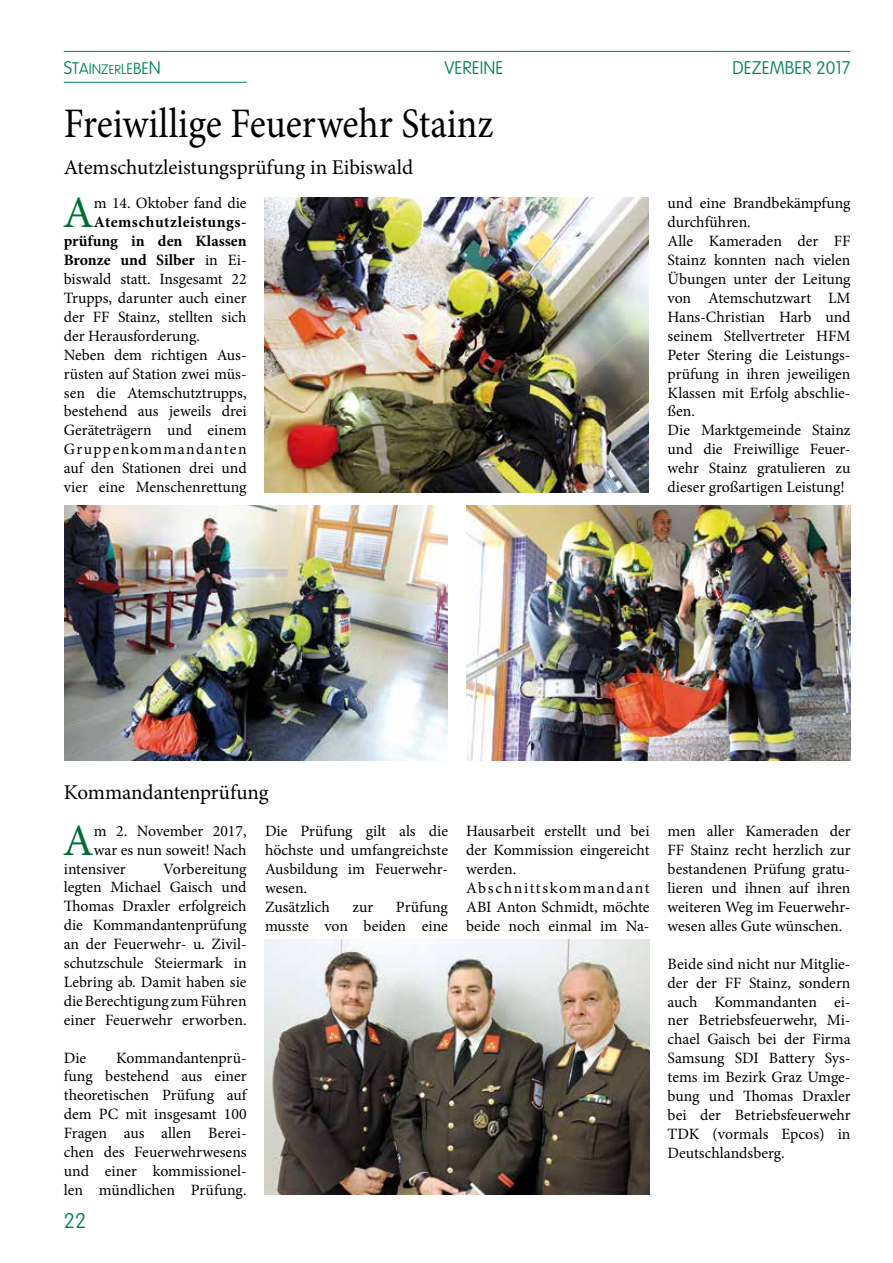
<style>
.page{position:relative;width:893px;height:1263px;background:#fff}
.page>*{position:absolute;margin:0;border:0;box-sizing:border-box;transform-origin:0 0}
.t1{font:44.85px "Minion Pro";color:#006e33}
.t2{font:42px "Minion Pro";color:#000;scale:.9 1}
.t3{font:21px "Minion Pro";letter-spacing:-.005em;color:#000}
.t4{font:100 21px "VAG Rounded";color:#008354}
.t5{font:100 18px "VAG Rounded";color:#008354}
.t6{font:15.75px/18.9px "Minion Pro";color:#000}
.s1{font-size:16.5px}
.s2{font-size:15.75px}
.s3{font-size:15px}
.s4{font-size:14.25px}
.s5{font-size:13.5px}
.s6{font-size:12.75px}
.s7{font-weight:700}
</style>
<div class="page">
<hr style="left:64px;top:51px;width:786px;height:1px;background:#008354">
<hr style="left:64px;top:82px;width:183px;height:1px;background:#008354">
<img style="left:65px;top:505px;width:383px;height:255px">
<img style="left:264px;top:197px;width:385px;height:295px">
<img style="left:466px;top:505px;width:384px;height:255px">
<img style="left:265px;top:940px;width:384px;height:255px">
<p class="t5" style="left:64px;top:57px;width:99px">S<span class="s1">T</span><span class="s2">A</span><span class="s3">I</span><span class="s4">N</span><span class="s5">Z</span><span class="s6">ER</span><span class="s4">L</span><span class="s3">E</span><span class="s2">B</span><span class="s1">E</span>N</p>
<p class="t5" style="left:445px;top:57px;width:60px">VEREINE</p>
<p class="t5" style="left:732px;top:57px;width:119px">DEZEMBER 2017</p>
<h2 class="t2" style="left:64px;top:95px;width:479px">Freiwillige Feuerwehr Stainz</h2>
<h3 class="t3" style="left:64px;top:153px;width:351px">Atemschutzleistungsprüfung in Eibiswald</h3>
<h1 class="t1" style="left:63px;top:183px;width:32px">A</h1>
<p class="t6" style="left:94px;top:194px;width:154px">m 14. Oktober fand die</p>
<p class="t6" style="left:64px;top:213px;width:184px;text-indent:30px"><span class="s7">Atemschutzleistungs&shy;prüfung in den Klassen<br>Bronze und Silber</span> in Ei&shy;biswald statt. Insgesamt 22<br>Trupps, darunter auch einer der FF Stainz, stellten sich der Herausforderung.<br>Neben dem richtigen Aus&shy;rüsten auf Station zwei müs&shy;sen die Atemschutztrupps, bestehend aus jeweils drei<br>Geräteträgern und einem<br>Gruppenkommandanten auf den Stationen drei und vier eine Menschenrettung</p>
<p class="t6" style="left:668px;top:194px;width:184px">und eine Brandbekämpfung durchführen.<br>Alle Kameraden der FF<br>Stainz konnten nach vielen<br>Übungen unter der Leitung von Atemschutzwart LM<br>Hans-Christian Harb und seinem Stellvertreter HFM<br>Peter Stering die Leistungs&shy;prüfung in ihren jeweiligen<br>Klassen mit Erfolg abschlie&shy;ßen.<br>Die Marktgemeinde Stainz und die Freiwillige Feuer&shy;wehr Stainz gratulieren zu dieser großartigen Leistung!</p>
<h3 class="t3" style="left:64px;top:778px;width:206px">Kommandantenprüfung</h3>
<p class="t6" style="left:265px;top:822px;width:184px">Die Prüfung gilt als die höchste und umfangreichste<br>Ausbildung im Feuerwehr&shy;wesen.<br>Zusätzlich</p>
<h1 class="t1" style="left:63px;top:810px;width:32px">A</h1>
<p class="t6" style="left:94px;top:821px;width:154px">m 2. November 2017,</p>
<p class="t6" style="left:94px;top:840px;width:154px">war es nun soweit! Nach</p>
<p class="t6" style="left:64px;top:859px;width:64px">intensiver</p>
<p class="t6" style="left:64px;top:859px;width:184px;text-align:justify;text-indent:100px">Vorbereitung legten Michael Gaisch und Thomas Draxler erfolgreich die Kommandantenprüfung an der Feuerwehr- u. Zivil&shy;schutzschule Steiermark in Lebring ab. Damit haben sie die Berechtigung zum Führen einer Feuerwehr erworben.</p>
<p class="t6" style="left:64px;top:1048px;width:24px">Die</p>
<p class="t6" style="left:265px;top:898px;width:184px;text-align:right">Prüfung<br>musste von beiden eine</p>
<p class="t6" style="left:352px;top:898px;width:22px">zur</p>
<p class="t6" style="left:64px;top:1048px;width:184px;text-align:justify;text-indent:52px">Kommandantenprü&shy;fung bestehend aus einer theoretischen Prüfung auf dem PC mit insgesamt 100<br>Fragen aus allen Berei&shy;chen des Feuerwehrwesens und einer kommissionel&shy;len mündlichen Prüfung.</p>
<h3 class="t4" style="left:64px;top:1209px;width:24px">22</h3>
<p class="t6" style="left:466px;top:822px;width:185px">Hausarbeit erstellt und bei der Kommission eingereicht werden.<br>Abschnittskommandant<br>ABI Anton Schmidt, möchte beide noch einmal im Na-</p>
<p class="t6" style="left:668px;top:822px;width:184px;text-align:justify">men aller Kameraden der FF Stainz recht herzlich zur bestandenen Prüfung gratu&shy;lieren und ihnen auf ihren weiteren Weg im Feuerwehr&shy;wesen alles Gute wünschen.</p>
<p class="t6" style="left:668px;top:954px;width:184px;text-align:justify">Beide sind nicht nur Mitglie&shy;der der FF Stainz, sondern auch Kommandanten ei&shy;ner Betriebsfeuerwehr, Mi&shy;chael Gaisch bei der Firma Samsung SDI Battery Sys&shy;tems im Bezirk Graz Umge&shy;bung und Thomas Draxler bei der Betriebsfeuerwehr TDK (vormals Epcos) in Deutschlandsberg.</p>
</div>
